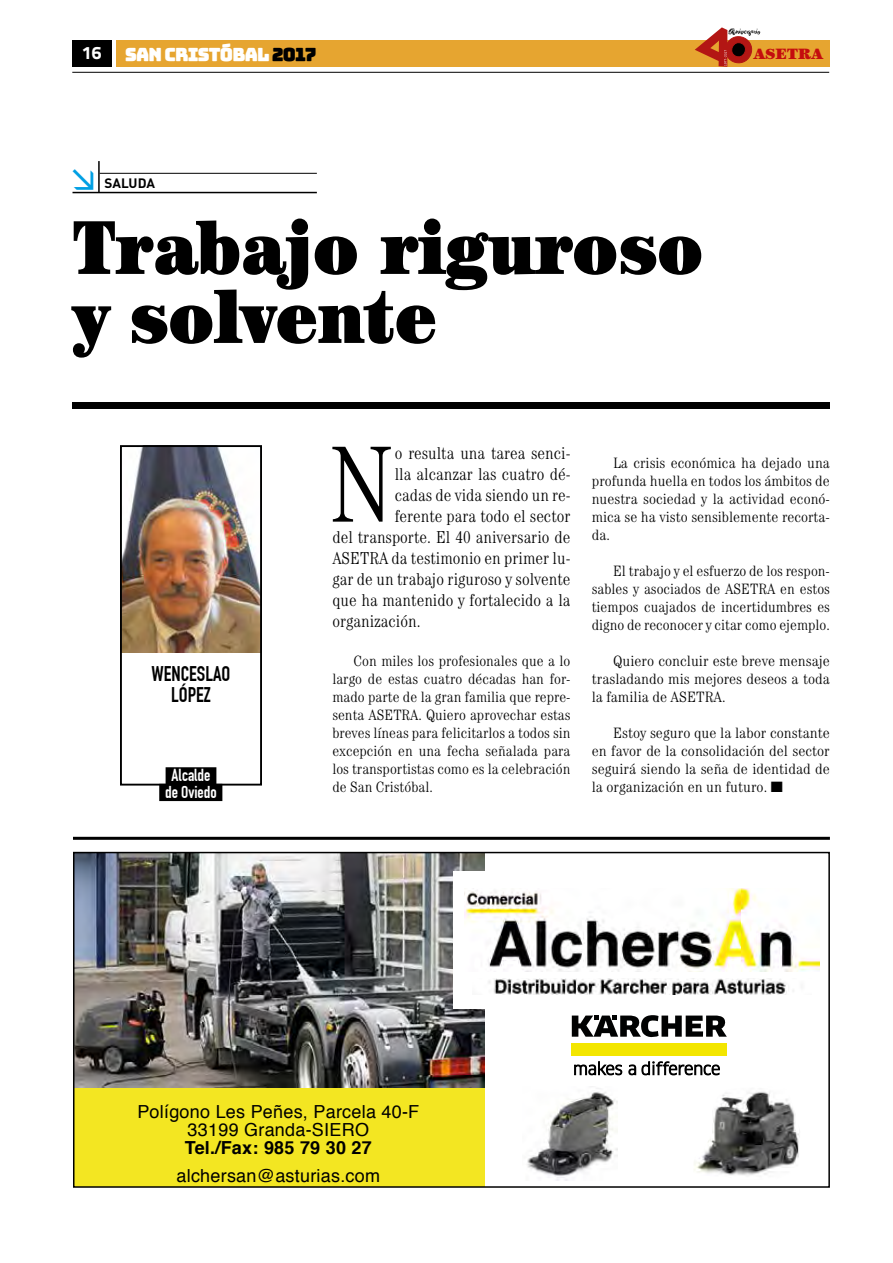
<style>
.page{position:relative;width:893px;height:1263px;background:#fff}
.page>*{position:absolute;margin:0;border:0;box-sizing:border-box;transform-origin:0 0}
.t1{font:300 condensed 108.75px "Century";color:#000}
.t2{font:ultra-condensed 76.5px/69px "Century";color:#000}
.t3{font:700 20.85px/20.9px "DIN Condensed";color:#000;text-align:center}
.t4{font:18px/18px "Helvetica";letter-spacing:.015em;color:#000;text-align:center}
.t5{font:700 18px "Helvetica";letter-spacing:.015em;color:#000}
.t6{font:18px "Bungee Layers Outline";letter-spacing:-.04em;color:#fff}
.t7{font:800 18px "Titillium Text 22 L";color:#fff}
.t8{font:300 condensed 17.25px "Century";color:#000}
.t9{font:700 16.95px/17px "DIN Condensed";color:#fff;text-align:center}
.t10{font:300 condensed 15px/18px "Century";color:#000;text-align:justify}
.t11{font:300 condensed 15px/18px "Century";color:#000;text-align:justify;scale:1.06 1}
.t12{font:300 condensed 15px/18px "Century";color:#000;text-align:justify;scale:1.05 1}
.t13{font:900 15px "Century";color:#c40d0e}
.t14{font:700 13.5px "DIN";color:#000}
.s1{color:#000}
</style>
<div class="page">
<div style="left:72px;top:40px;width:40px;height:27px;background:#000"></div>
<div style="left:116px;top:40px;width:713px;height:27px;background:#e6a530"></div>
<hr style="left:72px;top:72px;width:757px;height:1px;background:#000">
<svg style="left:695px;top:27px;width:66px;height:40px"></svg>
<hr style="left:72px;top:192px;width:245px;height:1px;background:#000">
<hr style="left:100px;top:173px;width:217px;height:1px;background:#000">
<hr style="left:98px;top:161px;width:2px;height:32px;background:#000">
<div style="left:72px;top:402px;width:758px;height:6px;background:#000"></div>
<div style="left:167px;top:768px;width:48px;height:15px;background:#000"></div>
<div style="left:166px;top:767px;width:50px;height:17px;border:2px solid #000"></div>
<div style="left:160px;top:785px;width:61px;height:15px;background:#000"></div>
<div style="left:159px;top:784px;width:63px;height:17px;border:2px solid #000"></div>
<img style="left:123px;top:448px;width:136px;height:205px">
<div style="left:120px;top:445px;width:142px;height:340px;border:2px solid #000"></div>
<hr style="left:73px;top:837px;width:757px;height:3px;background:#000">
<svg style="left:76px;top:855px;width:744px;height:330px"></svg>
<div style="left:453px;top:871px;width:49px;height:137px;background:#fff"></div>
<img style="left:488px;top:979px;width:323px;height:15px">
<img style="left:465px;top:888px;width:354px;height:83px">
<div style="left:73px;top:852px;width:757px;height:336px;border:2px solid #000"></div>
<svg style="left:72px;top:162px;width:30px;height:32px"></svg>
<p class="t7" style="left:82px;top:39px;width:21px">16</p>
<p class="t6" style="left:125px;top:44px;width:193px">SAN CRISTÓBAL <span class="s1">2017</span></p>
<p class="t13" style="left:754px;top:45px;width:71px">ASETRA</p>
<p class="t14" style="left:104px;top:174px;width:52px">SALUDA</p>
<h2 class="t2" style="left:73px;top:212px;width:632px">Trabajo riguroso y solvente</h2>
<h3 class="t3" style="left:152px;top:664px;width:80px">WENCESLAO<br>LÓPEZ</h3>
<p class="t9" style="left:165px;top:767px;width:53px">Alcalde de Oviedo</p>
<h1 class="t1" style="left:328px;top:421px;width:68px">N</h1>
<p class="t8" style="left:395px;top:443px;width:177px">o resulta una tarea senci-</p>
<p class="t8" style="left:395px;top:464px;width:177px">lla alcanzar las cuatro dé-</p>
<p class="t8" style="left:395px;top:485px;width:177px">cadas de vida siendo un re-</p>
<p class="t8" style="left:395px;top:506px;width:177px">ferente para todo el sector</p>
<p class="t8" style="left:332px;top:527px;width:240px">del transporte. El 40 aniversario de</p>
<p class="t8" style="left:332px;top:548px;width:240px">ASETRA da testimonio en primer lu-</p>
<p class="t8" style="left:332px;top:569px;width:240px">gar de un trabajo riguroso y solvente</p>
<p class="t8" style="left:332px;top:590px;width:240px">que ha mantenido y fortalecido a la</p>
<p class="t8" style="left:332px;top:611px;width:90px">organización.</p>
<p class="t10" style="left:332px;top:652px;width:240px;text-indent:21px">Con miles los profesionales que a lo largo de estas cuatro décadas han for&shy;mado parte de la gran familia que repre&shy;senta ASETRA. Quiero aprovechar estas breves líneas para felicitarlos a todos sin excepción en una fecha señalada para los transportistas como es la celebración de San Cristóbal.</p>
<p class="t12" style="left:592px;top:454px;width:228px;text-indent:21px">La crisis económica ha dejado una profunda huella en todos los ámbitos de nuestra sociedad y la actividad econó&shy;mica se ha visto sensiblemente recorta&shy;da.</p>
<p class="t10" style="left:592px;top:562px;width:240px;text-indent:21px">El trabajo y el esfuerzo de los respon&shy;sables y asociados de ASETRA en estos tiempos cuajados de incertidumbres es digno de reconocer y citar como ejemplo.</p>
<p class="t11" style="left:592px;top:652px;width:226px;text-indent:21px">Quiero concluir este breve mensaje trasladando mis mejores deseos a toda la familia de ASETRA.</p>
<p class="t11" style="left:592px;top:724px;width:226px;text-indent:21px">Estoy seguro que la labor constante en favor de la consolidación del sector seguirá siendo la seña de identidad de la organización en un futuro. ■</p>
<p class="t4" style="left:137px;top:1104px;width:283px">Polígono Les Peñes, Parcela 40-F<br>33199 Granda-SIERO</p>
<p class="t5" style="left:185px;top:1135px;width:189px">Tel./Fax: 985 79 30 27</p>
<p class="t4" style="left:176px;top:1167px;width:205px">alchersan@asturias.com</p>
</div>
